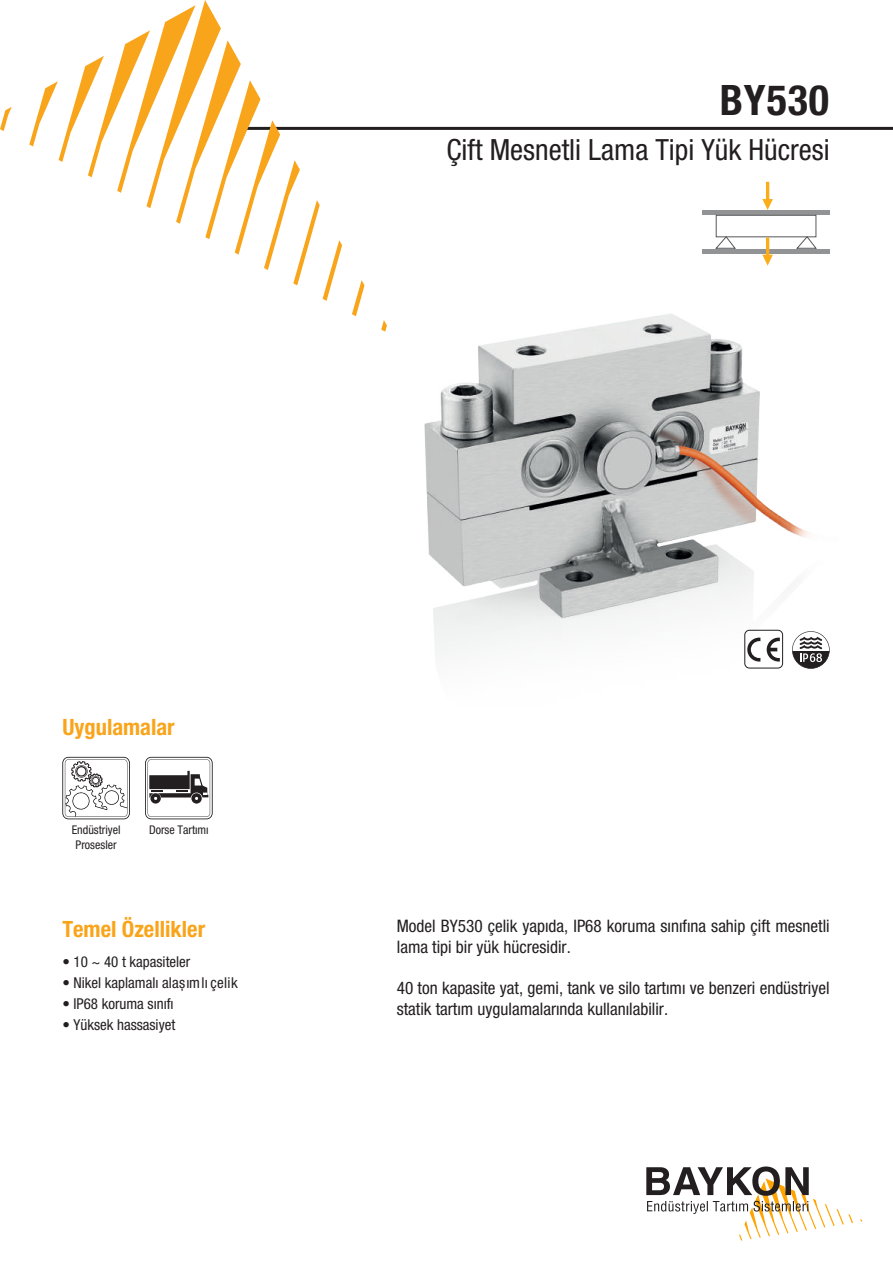
<style>
.page{position:relative;width:893px;height:1263px;background:#fff}
.page>*{position:absolute;margin:0;border:0;box-sizing:border-box;transform-origin:0 0}
.t1{font:700 condensed 42px "Helvetica Neue LT Pro";letter-spacing:.02em;color:#231f20}
.t2{font:condensed 29.25px "Helvetica Neue LT Pro";color:#231f20}
.t3{font:700 condensed 22.5px "Helvetica Neue LT Pro";color:#f9a51b}
.t4{font:condensed 17.25px/20.7px "Helvetica Neue LT Pro";color:#231f20}
.t5{font:condensed 15px "Helvetica Neue LT Pro";color:#231f20}
.t6{font:condensed 12px/14.4px "Helvetica Neue LT Pro";color:#231f20;text-align:center}
</style>
<div class="page">
<img style="left:424px;top:314px;width:386px;height:355px">
<hr style="left:241px;top:127px;width:652px;height:3px;background:#231f20">
<svg style="left:352px;top:280px;width:12px;height:36px"></svg>
<svg style="left:381px;top:320px;width:6px;height:12px"></svg>
<svg style="left:0;top:107px;width:12px;height:24px"></svg>
<svg style="left:29px;top:0;width:313px;height:301px"></svg>
<svg style="left:792px;top:631px;width:38px;height:38px"></svg>
<svg style="left:747px;top:638px;width:13px;height:23px"></svg>
<svg style="left:767px;top:638px;width:13px;height:23px"></svg>
<div style="left:744px;top:630px;width:39px;height:38px;border:1px solid #231f20;border-radius:5px"></div>
<svg style="left:646px;top:1166px;width:207px;height:74px"></svg>
<svg style="left:762px;top:182px;width:11px;height:28px"></svg>
<hr style="left:702px;top:211px;width:128px;height:4px;background:#919394">
<div style="left:702px;top:249px;width:128px;height:5px;background:#919394"></div>
<div style="left:716px;top:215px;width:100px;height:22px;border:1px solid #57585a"></div>
<svg style="left:715px;top:236px;width:21px;height:13px"></svg>
<svg style="left:795px;top:236px;width:22px;height:13px"></svg>
<svg style="left:762px;top:237px;width:11px;height:29px"></svg>
<svg style="left:62px;top:757px;width:68px;height:62px"></svg>
<svg style="left:145px;top:757px;width:68px;height:62px"></svg>
<h1 class="t1" style="left:720px;top:74px;width:111px">BY530</h1>
<h2 class="t2" style="left:446px;top:133px;width:385px">Çift Mesnetli Lama Tipi Yük Hücresi</h2>
<h3 class="t3" style="left:62px;top:714px;width:114px">Uygulamalar</h3>
<p class="t6" style="left:72px;top:823px;width:50px">Endüstriyel<br>Prosesler</p>
<p class="t6" style="left:149px;top:823px;width:61px">Dorse Tartımı</p>
<h3 class="t3" style="left:62px;top:915px;width:144px">Temel Özellikler</h3>
<p class="t5" style="left:62px;top:953px;width:129px">• 10 ~ 40 t kapasiteler</p>
<p class="t5" style="left:62px;top:974px;width:177px">• Nikel kaplamalı alașımlı çelik</p>
<p class="t5" style="left:62px;top:995px;width:113px">• IP68 koruma sınıfı</p>
<p class="t5" style="left:62px;top:1016px;width:114px">• Yüksek hassasiyet</p>
<p class="t4" style="left:397px;top:915px;width:434px">Model BY530 çelik yapıda, IP68 koruma sınıfına sahip çift mesnetli lama tipi bir yük hücresidir.</p>
<p class="t4" style="left:397px;top:978px;width:434px">40 ton kapasite yat, gemi, tank ve silo tartımı ve benzeri endüstriyel statik tartım uygulamalarında kullanılabilir.</p>
</div>
